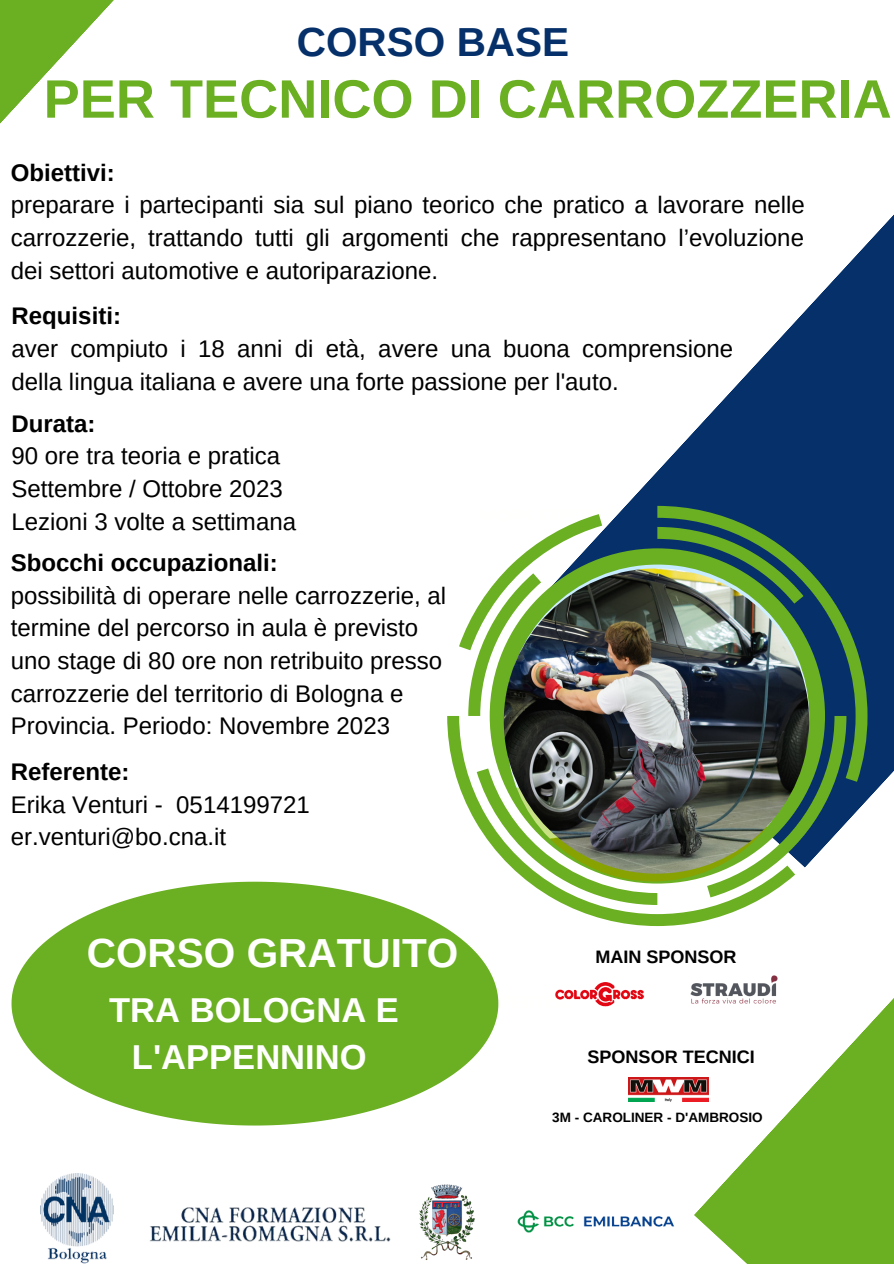
<style>
.page{position:relative;width:894px;height:1264px;background:#fff}
.page>*{position:absolute;margin:0;border:0;box-sizing:border-box;transform-origin:0 0}
.t1{font:700 54.15px "Arimo";color:#6baf22}
.t2{font:700 40.5px "Arimo";color:#fffffe}
.t3{font:700 40.5px "Arimo";color:#063069}
.t4{font:700 34.5px/47.2px "Arimo";color:#fffffe;text-align:center}
.t5{font:24px/32.7px "Arimo";color:#000}
.t6{font:700 24px "Arimo";color:#000}
.t7{font:700 18px "Arimo";color:#000}
.t8{font:700 13.5px "Arimo";color:#000}
</style>
<div class="page">
<svg style="left:625px;top:216px;width:268px;height:584px;fill:#063069"></svg>
<svg style="left:447px;top:506px;width:420px;height:420px"></svg>
<img style="left:41px;top:1173px;width:72px;height:90px">
<svg style="left:693px;top:830px;width:200px;height:433px"></svg>
<svg style="left:12px;top:881px;width:486px;height:244px;fill:#6baf22"></svg>
<svg style="left:0;top:0;width:114px;height:124px"></svg>
<img style="left:506px;top:588px;width:293px;height:293px;border-radius:50%">
<img style="left:419px;top:1184px;width:56px;height:76px">
<img style="left:503px;top:568px;width:305px;height:305px;border-radius:50%">
<img style="left:555px;top:982px;width:90px;height:25px">
<img style="left:690px;top:971px;width:89px;height:36px">
<img style="left:628px;top:1077px;width:80px;height:24px">
<img style="left:517px;top:1210px;width:158px;height:23px">
<img style="left:150px;top:1207px;width:241px;height:35px">
<p class="t3" style="left:297px;top:20px;width:274px">CORSO BASE</p>
<p class="t1" style="left:44px;top:69px;width:849px">PER TECNICO DI CARROZZERIA</p>
<p class="t6" style="left:11px;top:159px;width:106px">Obiettivi:</p>
<p class="t5" style="left:11px;top:189px;width:795px;text-align:justify">preparare i partecipanti sia sul piano teorico che pratico a lavorare nelle carrozzerie, trattando tutti gli argomenti che rappresentano l’evoluzione dei settori automotive e autoriparazione.</p>
<p class="t6" style="left:12px;top:302px;width:111px">Requisiti:</p>
<p class="t5" style="left:12px;top:332px;width:723px">aver compiuto i 18 anni di età, avere una buona comprensione della lingua italiana e avere una forte passione per l'auto.</p>
<p class="t6" style="left:12px;top:410px;width:86px">Durata:</p>
<p class="t5" style="left:12px;top:439px;width:270px">90 ore tra teoria e pratica</p>
<p class="t5" style="left:12px;top:472px;width:272px">Settembre / Ottobre 2023</p>
<p class="t5" style="left:12px;top:505px;width:286px">Lezioni 3 volte a settimana</p>
<p class="t6" style="left:11px;top:549px;width:268px">Sbocchi occupazionali:</p>
<p class="t5" style="left:11px;top:579px;width:437px">possibilità di operare nelle carrozzerie, al termine del percorso in aula è previsto uno stage di 80 ore non retribuito presso carrozzerie del territorio di Bologna e Provincia. Periodo: Novembre 2023</p>
<p class="t6" style="left:11px;top:758px;width:120px">Referente:</p>
<p class="t5" style="left:11px;top:787px;width:301px">Erika Venturi - 0514199721</p>
<p class="t5" style="left:11px;top:820px;width:217px">er.venturi@bo.cna.it</p>
<p class="t2" style="left:87px;top:930px;width:373px">CORSO GRATUITO</p>
<p class="t4" style="left:109px;top:985px;width:291px">TRA BOLOGNA E<br>L'APPENNINO</p>
<p class="t7" style="left:595px;top:946px;width:143px">MAIN SPONSOR</p>
<p class="t7" style="left:587px;top:1046px;width:168px">SPONSOR TECNICI</p>
<p class="t8" style="left:552px;top:1109px;width:212px">3M - CAROLINER - D'AMBROSIO</p>
</div>
